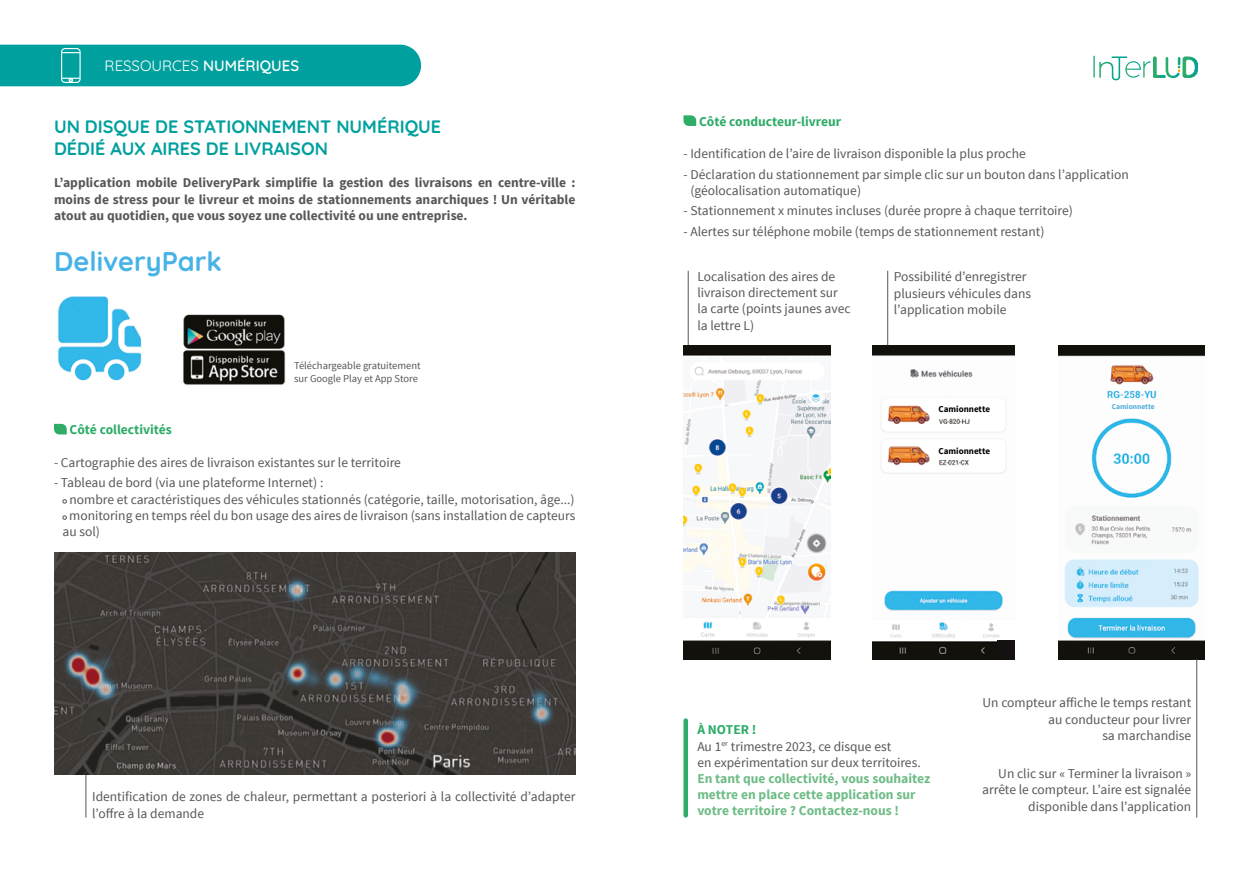
<style>
.page{position:relative;width:1259px;height:893px;background:#fff}
.page>*{position:absolute;margin:0;border:0;box-sizing:border-box;transform-origin:0 0}
.t1{font:300 27px "Quicksand";color:#47b3e7}
.t2{font:300 18px/21.6px "Quicksand";color:#00a09e}
.t3{font:300 15px "Quicksand";color:#fff}
.t4{font:13.5px/16.2px "Source Sans Pro";color:#575756}
.t5{font:700 13.5px/16.2px "Source Sans Pro";color:#575756;text-align:justify}
.t6{font:700 13.5px/16.2px "Source Sans Pro";color:#6fbc86}
.t7{font:700 13.5px "Source Sans Pro";color:#2eac68}
.t8{font:10.5px/12.6px "Source Sans Pro";color:#575756}
.t9{font:700 9px "Source Sans Pro";color:#000}
.t10{font:700 7.5px "Source Sans Pro";color:#4facda}
.s1{font-weight:700;color:#2eac68}
</style>
<div class="page">
<svg style="left:54px;top:424px;width:13px;height:10px"></svg>
<svg style="left:63px;top:499px;width:4px;height:4px"></svg>
<svg style="left:63px;top:515px;width:4px;height:5px"></svg>
<svg style="left:1093px;top:56px;width:105px;height:24px"></svg>
<div style="left:0;top:45px;width:421px;height:41px;background:#00a09e"></div>
<img style="left:183px;top:314px;width:103px;height:71px">
<img style="left:54px;top:552px;width:521px;height:223px">
<svg style="left:683px;top:115px;width:13px;height:11px"></svg>
<img style="left:1058px;top:345px;width:147px;height:314px">
<img style="left:873px;top:345px;width:141px;height:314px">
<div style="left:683px;top:720px;width:5px;height:95px;background:#2eac68"></div>
<hr style="left:86px;top:775px;width:1px;height:43px;background:#575756">
<hr style="left:688px;top:271px;width:1px;height:79px;background:#575756">
<hr style="left:887px;top:271px;width:1px;height:74px;background:#575756">
<hr style="left:1196px;top:659px;width:1px;height:159px;background:#575756">
<div style="left:937px;top:404px;width:41px;height:10px;background:#fff"></div>
<div style="left:937px;top:446px;width:40px;height:10px;background:#fff"></div>
<div style="left:1111px;top:402px;width:43px;height:10px;background:#fff"></div>
<img style="left:57px;top:296px;width:85px;height:85px">
<div style="left:997px;top:640px;width:17px;height:19px;background:#151110"></div>
<img style="left:683px;top:345px;width:147px;height:315px">
<p class="t3" style="left:105px;top:55px;width:196px">RESSOURCES NUMÉRIQUES</p>
<h2 class="t2" style="left:54px;top:114px;width:389px">UN DISQUE DE STATIONNEMENT NUMÉRIQUE<br>DÉDIÉ AUX AIRES DE LIVRAISON</h2>
<p class="t5" style="left:54px;top:175px;width:523px">L’application mobile DeliveryPark simplifie la gestion des livraisons en centre-ville : moins de stress pour le livreur et moins de stationnements anarchiques ! Un véritable atout au quotidien, que vous soyez une collectivité ou une entreprise.</p>
<h1 class="t1" style="left:54px;top:240px;width:169px">DeliveryPark</h1>
<p class="t8" style="left:294px;top:359px;width:128px">Téléchargeable gratuitement sur Google Play et App Store</p>
<p class="t7" style="left:70px;top:421px;width:104px">Côté collectivités</p>
<p class="t4" style="left:54px;top:454px;width:348px">- Cartographie des aires de livraison existantes sur le territoire</p>
<p class="t4" style="left:54px;top:475px;width:271px">- Tableau de bord (via une plateforme Internet) :</p>
<p class="t4" style="left:69px;top:491px;width:507px">nombre et caractéristiques des véhicules stationnés (catégorie, taille, motorisation, âge...)</p>
<p class="t4" style="left:69px;top:507px;width:508px">monitoring en temps réel du bon usage des aires de livraison (sans installation de capteurs</p>
<p class="t4" style="left:63px;top:524px;width:39px">au sol)</p>
<p class="t4" style="left:92px;top:789px;width:485px">Identification de zones de chaleur, permettant a posteriori à la collectivité d’adapter l’offre à la demande</p>
<p class="t7" style="left:699px;top:113px;width:144px">Côté conducteur-livreur</p>
<p class="t4" style="left:683px;top:146px;width:344px">- Identification de l’aire de livraison disponible la plus proche</p>
<p class="t4" style="left:690px;top:166px;width:440px;text-indent:-7px">- Déclaration du stationnement par simple clic sur un bouton dans l’application (géolocalisation automatique)</p>
<p class="t4" style="left:683px;top:203px;width:391px">- Stationnement x minutes incluses (durée propre à chaque territoire)</p>
<p class="t4" style="left:683px;top:224px;width:362px">- Alertes sur téléphone mobile (temps de stationnement restant)</p>
<p class="t4" style="left:697px;top:269px;width:155px">Localisation des aires de livraison directement sur la carte (points jaunes avec la lettre L)</p>
<p class="t4" style="left:894px;top:269px;width:139px">Possibilité d’enregistrer plusieurs véhicules dans l’application mobile</p>
<p class="t9" style="left:938px;top:404px;width:53px">Camionnette</p>
<p class="t9" style="left:938px;top:445px;width:53px">Camionnette</p>
<p class="t10" style="left:1111px;top:401px;width:44px">Camionnette</p>
<p class="t4" style="left:697px;top:722px;width:225px"><span class="s1">À NOTER !<br></span>Au 1<sup>er</sup> trimestre 2023, ce disque est<br>en expérimentation sur deux territoires.</p>
<p class="t6" style="left:697px;top:771px;width:234px">En tant que collectivité, vous souhaitez mettre en place cette application sur votre territoire ? Contactez-nous !</p>
<p class="t4" style="left:982px;top:695px;width:210px;text-align:right">Un compteur affiche le temps restant au conducteur pour livrer<br>sa marchandise</p>
<p class="t4" style="left:982px;top:765px;width:210px;text-align:right">Un clic sur « Terminer la livraison » arrête le compteur. L’aire est signalée disponible dans l’application</p>
</div>
